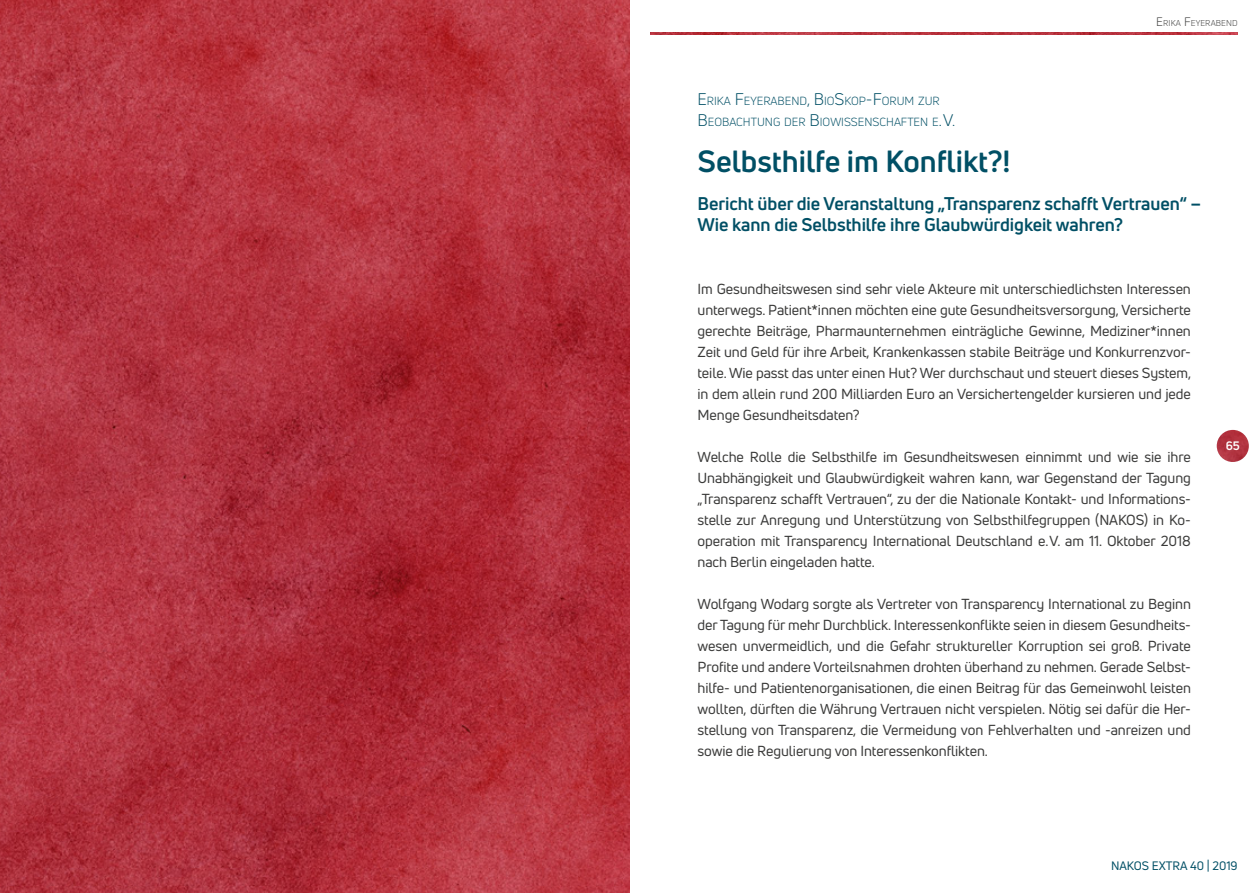
<style>
.page{position:relative;width:1259px;height:893px;background:#fff}
.page>*{position:absolute;margin:0;border:0;box-sizing:border-box;transform-origin:0 0}
.t1{font:700 30px "Uni Neue";color:#004f65}
.t2{font:700 18px/21px "Uni Neue";letter-spacing:-.005em;color:#004f65}
.t3{font:14.25px/21px "Uni Neue";letter-spacing:-.005em;color:#3a3a39;text-align:justify}
.t4{font:12px "Uni Neue";color:#004f65}
.t5{font:700 12px "Uni Neue";color:#fff}
.t6{font:11.55px/21px "Uni Neue";color:#004f65}
.t7{font:8.4px "Uni Neue";letter-spacing:.015em;color:#3a3a39}
.s1{font-size:12px}
.s2{font-size:16.5px}
</style>
<div class="page">
<img style="left:651px;top:33px;width:586px;height:1px">
<img style="left:1216px;top:430px;width:32px;height:32px;border-radius:16px">
<img style="left:0;top:0;width:629px;height:893px">
<p class="t7" style="left:1156px;top:18px;width:82px"><span class="s1">E</span>RIKA <span class="s1">F</span>EYERABEND</p>
<p class="t6" style="left:697px;top:90px;width:259px"><span class="s2">E</span>RIKA <span class="s2">F</span>EYERABEND<span class="s2">, B</span>IO<span class="s2">S</span>KOP<span class="s2">-F</span>ORUM ZUR<br><span class="s2">B</span>EOBACHTUNG D ER <span class="s2">B</span>I OWISSENSCHAFTEN E<span class="s2">.V.</span></p>
<h1 class="t1" style="left:697px;top:142px;width:315px">Selbsthilfe im Konflikt?!</h1>
<p class="t2" style="left:697px;top:193px;width:505px">Bericht über die Veranstaltung „Transparenz schafft Vertrauen“ –<br>Wie kann die Selbsthilfe ihre Glaubwürdigkeit wahren?</p>
<p class="t3" style="left:697px;top:278px;width:495px">Im Gesundheitswesen sind sehr viele Akteure mit unterschiedlichsten Interessen unterwegs. Patient*innen möchten eine gute Gesundheitsversorgung, Versicherte gerechte Beiträge, Pharmaunternehmen einträgliche Gewinne, Mediziner*innen Zeit und Geld für ihre Arbeit, Krankenkassen stabile Beiträge und Konkurrenzvor&shy;teile. Wie passt das unter einen Hut? Wer durchschaut und steuert dieses System, in dem allein rund 200 Milliarden Euro an Versichertengelder kursieren und jede Menge Gesundheitsdaten?</p>
<p class="t3" style="left:697px;top:446px;width:495px">Welche Rolle die Selbsthilfe im Gesundheitswesen einnimmt und wie sie ihre Unabhängigkeit und Glaubwürdigkeit wahren kann, war Gegenstand der Tagung „Transparenz schafft Vertrauen“, zu der die Nationale Kontakt- und Informations&shy;stelle zur Anregung und Unterstützung von Selbsthilfegruppen (NAKOS) in Ko&shy;operation mit Transparency International Deutschland e.V. am 11. Oktober 2018 nach Berlin eingeladen hatte.</p>
<p class="t3" style="left:697px;top:593px;width:495px">Wolfgang Wodarg sorgte als Vertreter von Transparency International zu Beginn der Tagung für mehr Durchblick. Interessenkonflikte seien in diesem Gesundheits&shy;wesen unvermeidlich, und die Gefahr struktureller Korruption sei groß. Private Profite und andere Vorteilsnahmen drohten überhand zu nehmen. Gerade Selbst&shy;hilfe- und Patientenorganisationen, die einen Beitrag für das Gemeinwohl leisten wollten, dürften die Währung Vertrauen nicht verspielen. Nötig sei dafür die Her&shy;stellung von Transparenz, die Vermeidung von Fehlverhalten und -anreizen und sowie die Regulierung von Interessenkonflikten.</p>
<p class="t5" style="left:1225px;top:438px;width:16px">65</p>
<p class="t4" style="left:1111px;top:859px;width:128px">NAKOS EXTRA 40 | 2019</p>
</div>
